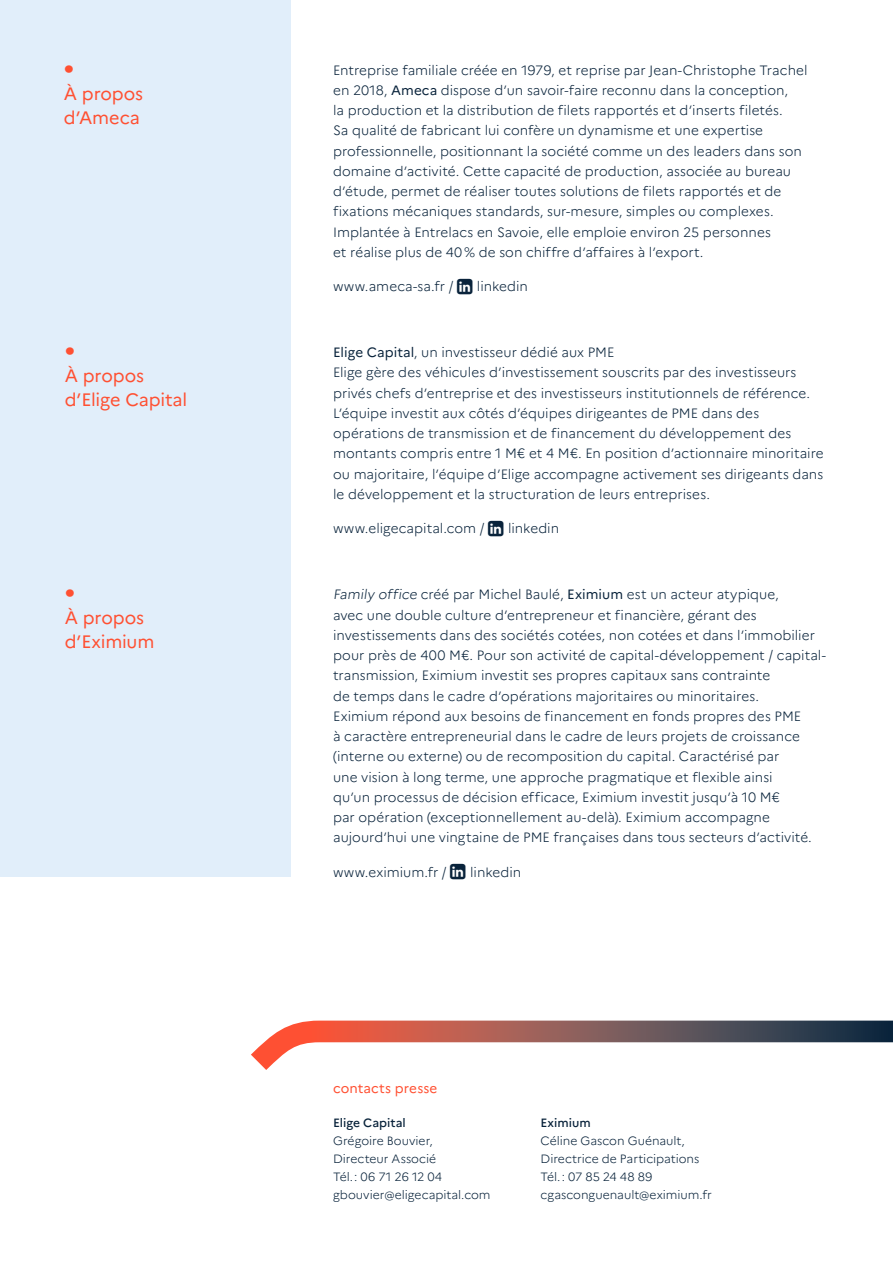
<style>
.page{position:relative;width:893px;height:1263px;background:#fff}
.page>*{position:absolute;margin:0;border:0;box-sizing:border-box;transform-origin:0 0}
.t1{font:500 27px "Elige Marianne";color:#ff5032}
.t2{font:18px/24px "Elige Marianne";letter-spacing:-.01em;color:#ff5032}
.t3{font:300 13.5px/20.2px "Elige Marianne";color:#09233b}
.t4{font:13.5px "Elige Marianne";letter-spacing:.01em;color:#ff5032}
.t5{font:300 12px/18px "Elige Marianne";color:#09233b}
.t6{font:500 12px "Elige Marianne";color:#09233b}
.s1{font-weight:400}
</style>
<div class="page">
<div style="left:0;top:0;width:291px;height:877px;background:#e1eefa"></div>
<svg style="left:251px;top:1020px;width:642px;height:50px"></svg>
<h1 class="t1" style="left:64px;top:50px;width:12px">•</h1>
<h2 class="t2" style="left:64px;top:82px;width:81px">À propos d’Ameca</h2>
<p class="t3" style="left:333px;top:60px;width:476px">Entreprise familiale créée en 1979, et reprise par Jean-Christophe Trachel en 2018, <span class="s1">Ameca</span> dispose d’un savoir-faire reconnu dans la conception,<br>la production et la distribution de filets rapportés et d’inserts filetés.<br>Sa qualité de fabricant lui confère un dynamisme et une expertise professionnelle, positionnant la société comme un des leaders dans son domaine d’activité. Cette capacité de production, associée au bureau d’étude, permet de réaliser toutes solutions de filets rapportés et de fixations mécaniques standards, sur-mesure, simples ou complexes.<br>Implantée à Entrelacs en Savoie, elle emploie environ 25 personnes<br>et réalise plus de 40% de son chiffre d’affaires à l’export.</p>
<p class="t3" style="left:333px;top:276px;width:122px">www.ameca-sa.fr /</p>
<p class="t3" style="left:477px;top:276px;width:53px">linkedin</p>
<h1 class="t1" style="left:65px;top:332px;width:12px">•</h1>
<h2 class="t2" style="left:65px;top:364px;width:124px">À propos d’Elige Capital</h2>
<p class="t3" style="left:333px;top:343px;width:492px"><span class="s1">Elige Capital</span>, un investisseur dédié aux PME<br>Elige gère des véhicules d’investissement souscrits par des investisseurs privés chefs d’entreprise et des investisseurs institutionnels de référence.<br>L’équipe investit aux côtés d’équipes dirigeantes de PME dans des opérations de transmission et de financement du développement des montants compris entre 1 M€ et 4 M€. En position d’actionnaire minoritaire ou majoritaire, l’équipe d’Elige accompagne activement ses dirigeants dans le développement et la structuration de leurs entreprises.</p>
<p class="t3" style="left:333px;top:519px;width:153px">www.eligecapital.com /</p>
<p class="t3" style="left:508px;top:519px;width:53px">linkedin</p>
<h1 class="t1" style="left:65px;top:574px;width:12px">•</h1>
<h2 class="t2" style="left:65px;top:606px;width:91px">À propos d’Eximium</h2>
<p class="t3" style="left:333px;top:585px;width:494px">Family office créé par Michel Baulé, <span class="s1">Eximium</span> est un acteur atypique,<br>avec une double culture d’entrepreneur et financière, gérant des investissements dans des sociétés cotées, non cotées et dans l’immobilier pour près de 400 M€. Pour son activité de capital-développement / capital&shy;transmission, Eximium investit ses propres capitaux sans contrainte<br>de temps dans le cadre d’opérations majoritaires ou minoritaires.<br>Eximium répond aux besoins de financement en fonds propres des PME<br>à caractère entrepreneurial dans le cadre de leurs projets de croissance (interne ou externe) ou de recomposition du capital. Caractérisé par<br>une vision à long terme, une approche pragmatique et flexible ainsi<br>qu’un processus de décision efficace, Eximium investit jusqu’à 10 M€<br>par opération (exceptionnellement au-delà). Eximium accompagne aujourd’hui une vingtaine de PME françaises dans tous secteurs d’activité.</p>
<p class="t3" style="left:333px;top:862px;width:115px">www.eximium.fr /</p>
<p class="t3" style="left:470px;top:862px;width:53px">linkedin</p>
<p class="t4" style="left:333px;top:1080px;width:106px">contacts presse</p>
<p class="t6" style="left:333px;top:1115px;width:74px">Elige Capital</p>
<p class="t5" style="left:333px;top:1132px;width:159px">Grégoire Bouvier,<br>Directeur Associé<br>Tél.: 06 71 26 12 04 gbouvier@eligecapital.com</p>
<p class="t6" style="left:541px;top:1115px;width:52px">Eximium</p>
<p class="t5" style="left:541px;top:1132px;width:173px">Céline Gascon Guénault,<br>Directrice de Participations<br>Tél.: 07 85 24 48 89 cgasconguenault@eximium.fr</p>
</div>
